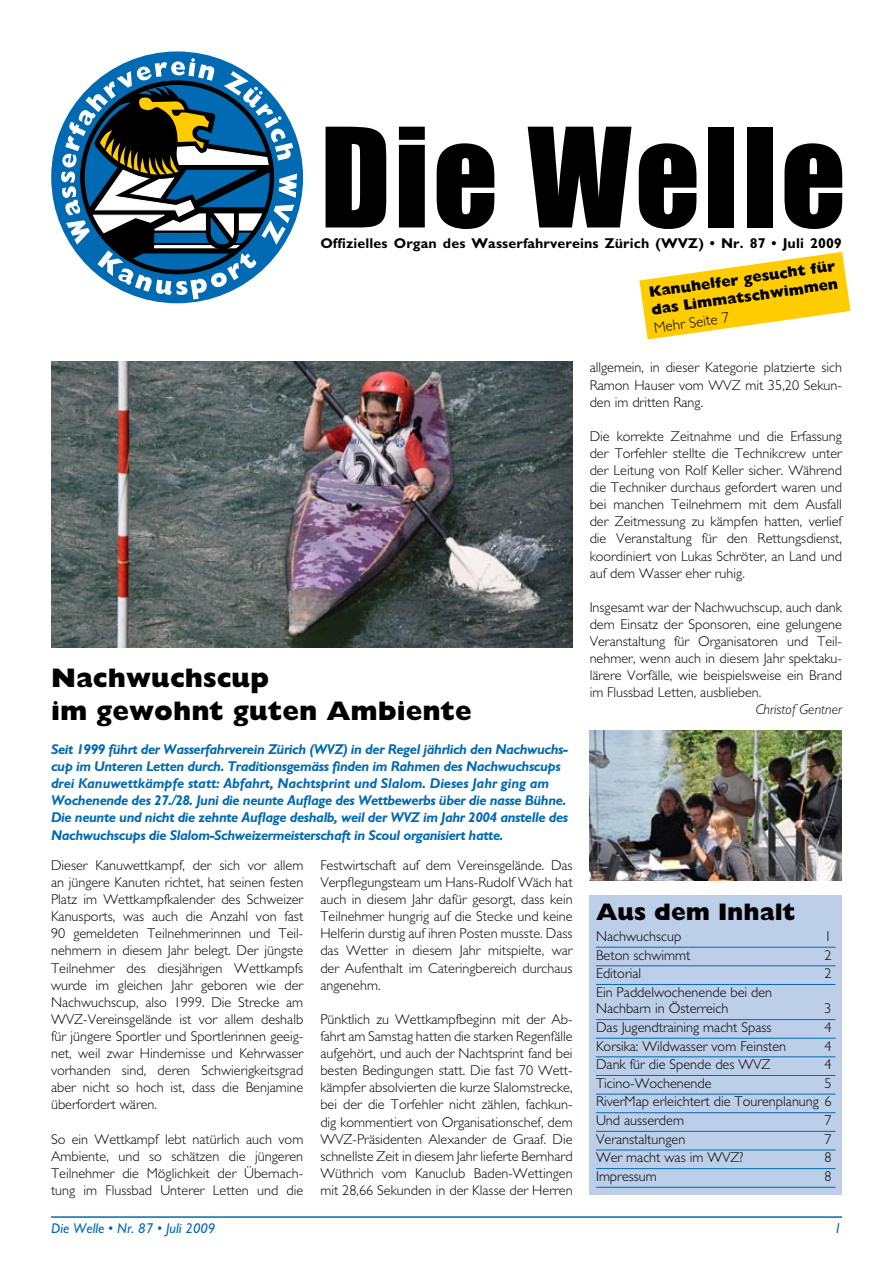
<style>
.page{position:relative;width:893px;height:1263px;background:#fff}
.page>*{position:absolute;margin:0;border:0;box-sizing:border-box;transform-origin:0 0}
.t1{font:127.5px "Impact";letter-spacing:.03em;color:#000}
.t2{font:800 27px/32.4px "M Gill Sans";color:#000}
.t3{font:800 24px "M Gill Sans";color:#000}
.t4{font:800 15px/18px "M Gill Sans";color:#000}
.t5{font:300 15px "M Gill Sans";color:#000}
.t6{font:300 14.25px/17.1px "M Gill Sans";color:#000;text-align:justify}
.t7{font:italic 700 14.25px/17.1px "M Gill Sans";letter-spacing:-.03em;color:#006ab2}
.t8{font:700 14.25px "M Gill Sans";letter-spacing:.01em;color:#000}
.t9{font:italic 14.25px "M Gill Sans";color:#006ab2}
.t10{font:italic 300 14.25px "M Gill Sans";color:#000}
</style>
<div class="page">
<hr style="left:51px;top:1216px;width:791px;height:2px;background:#006ab2">
<svg style="left:639px;top:252px;width:211px;height:87px"></svg>
<div style="left:590px;top:895px;width:252px;height:300px;background:#bccee8"></div>
<hr style="left:596px;top:947px;width:240px;height:1px;background:#006ab2">
<hr style="left:596px;top:965px;width:240px;height:1px;background:#006ab2">
<hr style="left:596px;top:984px;width:240px;height:1px;background:#006ab2">
<hr style="left:596px;top:1019px;width:240px;height:1px;background:#006ab2">
<hr style="left:596px;top:1038px;width:240px;height:1px;background:#006ab2">
<hr style="left:596px;top:1056px;width:240px;height:1px;background:#006ab2">
<hr style="left:596px;top:1075px;width:240px;height:1px;background:#006ab2">
<hr style="left:596px;top:1094px;width:240px;height:1px;background:#006ab2">
<hr style="left:596px;top:1112px;width:240px;height:1px;background:#006ab2">
<hr style="left:596px;top:1131px;width:240px;height:1px;background:#006ab2">
<hr style="left:596px;top:1149px;width:240px;height:1px;background:#006ab2">
<hr style="left:596px;top:1168px;width:240px;height:1px;background:#006ab2">
<hr style="left:596px;top:1187px;width:240px;height:1px;background:#006ab2">
<div style="left:51px;top:51px;width:252px;height:252px;background:#006ab2;border-radius:50%"></div>
<svg style="left:61px;top:58px;width:236px;height:241px"></svg>
<img style="left:51px;top:361px;width:522px;height:287px">
<img style="left:590px;top:730px;width:252px;height:150px">
<h1 class="t1" style="left:320px;top:99px;width:527px">Die Welle</h1>
<p class="t8" style="left:320px;top:235px;width:523px">Offizielles Organ des Wasserfahrvereins Zürich (WVZ) • Nr. 87 • Juli 2009</p>
<h2 class="t2" style="left:51px;top:662px;width:422px">Nachwuchscup<br>im gewohnt guten Ambiente</h2>
<p class="t7" style="left:51px;top:741px;width:519px">Seit 1999 führt der Wasserfahrverein Zürich (WVZ) in der Regel jährlich den Nachwuchs&shy;cup im Unteren Letten durch. Traditionsgemäss finden im Rahmen des Nachwuchscups drei Kanuwettkämpfe statt: Abfahrt, Nachtsprint und Slalom. Dieses Jahr ging am Wochenende des 27./28. Juni die neunte Auflage des Wettbewerbs über die nasse Bühne.<br>Die neunte und nicht die zehnte Auflage deshalb, weil der WVZ im Jahr 2004 anstelle des Nachwuchscups die Slalom-Schweizermeisterschaft in Scoul organisiert hatte.</p>
<p class="t6" style="left:51px;top:857px;width:254px">Dieser Kanuwettkampf, der sich vor allem an jüngere Kanuten richtet, hat seinen festen Platz im Wettkampfkalender des Schweizer Kanusports, was auch die Anzahl von fast 90 gemeldeten Teilnehmerinnen und Teil&shy;nehmern in diesem Jahr belegt. Der jüngste Teilnehmer des diesjährigen Wettkampfs wurde im gleichen Jahr geboren wie der Nachwuchscup, also 1999. Die Strecke am WVZ-Vereinsgelände ist vor allem deshalb für jüngere Sportler und Sportlerinnen geeig&shy;net, weil zwar Hindernisse und Kehrwasser vorhanden sind, deren Schwierigkeitsgrad aber nicht so hoch ist, dass die Benjamine überfordert wären.</p>
<p class="t6" style="left:51px;top:1130px;width:254px">So ein Wettkampf lebt natürlich auch vom Ambiente, und so schätzen die jüngeren Teilnehmer die Möglichkeit der Übernach&shy;tung im Flussbad Unterer Letten und die</p>
<p class="t6" style="left:320px;top:857px;width:254px">Festwirtschaft auf dem Vereinsgelände. Das Verpflegungsteam um Hans-Rudolf Wäch hat auch in diesem Jahr dafür gesorgt, dass kein Teilnehmer hungrig auf die Stecke und keine Helferin durstig auf ihren Posten musste. Dass das Wetter in diesem Jahr mitspielte, war der Aufenthalt im Cateringbereich durchaus angenehm.</p>
<p class="t6" style="left:320px;top:1011px;width:254px">Pünktlich zu Wettkampfbeginn mit der Ab&shy;fahrt am Samstag hatten die starken Regenfälle aufgehört, und auch der Nachtsprint fand bei besten Bedingungen statt. Die fast 70 Wett&shy;kämpfer absolvierten die kurze Slalomstrecke, bei der die Torfehler nicht zählen, fachkun&shy;dig kommentiert von Organisationschef, dem WVZ-Präsidenten Alexander de Graaf. Die schnellste Zeit in diesem Jahr lieferte Bernhard Wüthrich vom Kanuclub Baden-Wettingen mit 28,66 Sekunden in der Klasse der Herren</p>
<p class="t4" style="left:648px;top:283px;width:190px;rotate:-8deg">Kanuhelfer gesucht für das Limmatschwimmen</p>
<p class="t5" style="left:653px;top:319px;width:77px;rotate:-8deg">Mehr Seite 7</p>
<p class="t6" style="left:590px;top:359px;width:254px">allgemein, in dieser Kategorie platzierte sich Ramon Hauser vom WVZ mit 35,20 Sekun&shy;den im dritten Rang.</p>
<p class="t6" style="left:590px;top:428px;width:254px">Die korrekte Zeitnahme und die Erfassung der Torfehler stellte die Technikcrew unter der Leitung von Rolf Keller sicher. Während die Techniker durchaus gefordert waren und bei manchen Teilnehmern mit dem Ausfall der Zeitmessung zu kämpfen hatten, verlief die Veranstaltung für den Rettungsdienst, koordiniert von Lukas Schröter, an Land und auf dem Wasser eher ruhig.</p>
<p class="t6" style="left:590px;top:599px;width:254px">Insgesamt war der Nachwuchscup, auch dank dem Einsatz der Sponsoren, eine gelungene Veranstaltung für Organisatoren und Teil&shy;nehmer, wenn auch in diesem Jahr spektaku&shy;lärere Vorfälle, wie beispielsweise ein Brand im Flussbad Letten, ausblieben.</p>
<p class="t10" style="left:756px;top:702px;width:88px">Christof Gentner</p>
<h3 class="t3" style="left:596px;top:898px;width:201px">Aus dem Inhalt</h3>
<p class="t6" style="left:596px;top:928px;width:87px">Nachwuchscup</p>
<p class="t6" style="left:824px;top:928px;width:9px">1</p>
<p class="t6" style="left:596px;top:946px;width:96px">Beton schwimmt</p>
<p class="t6" style="left:824px;top:946px;width:9px">2</p>
<p class="t6" style="left:596px;top:965px;width:47px">Editorial</p>
<p class="t6" style="left:824px;top:965px;width:9px">2</p>
<p class="t6" style="left:596px;top:984px;width:178px;line-height:16.5px">Ein Paddelwochenende bei den<br>Nachbarn in Österreich</p>
<p class="t6" style="left:824px;top:1000px;width:9px">3</p>
<p class="t6" style="left:596px;top:1019px;width:177px">Das Jugendtraining macht Spass</p>
<p class="t6" style="left:824px;top:1019px;width:9px">4</p>
<p class="t6" style="left:596px;top:1037px;width:192px">Korsika: Wildwasser vom Feinsten</p>
<p class="t6" style="left:824px;top:1037px;width:9px">4</p>
<p class="t6" style="left:596px;top:1056px;width:176px">Dank für die Spende des WVZ</p>
<p class="t6" style="left:824px;top:1056px;width:9px">4</p>
<p class="t6" style="left:596px;top:1074px;width:117px">Ticino-Wochenende</p>
<p class="t6" style="left:596px;top:1074px;width:237px;line-height:18.6px;text-indent:228px">5<br>RiverMap erleichtert die Tourenplanung 6<br>Und ausserdem</p>
<p class="t6" style="left:824px;top:1112px;width:9px">7</p>
<p class="t6" style="left:596px;top:1130px;width:91px">Veranstaltungen</p>
<p class="t6" style="left:824px;top:1130px;width:9px">7</p>
<p class="t6" style="left:596px;top:1149px;width:149px">Wer macht was im WVZ?</p>
<p class="t6" style="left:824px;top:1149px;width:9px">8</p>
<p class="t6" style="left:596px;top:1168px;width:62px">Impressum</p>
<p class="t6" style="left:824px;top:1168px;width:9px">8</p>
<p class="t9" style="left:51px;top:1220px;width:166px">Die Welle • Nr. 87 • Juli 2009</p>
<p class="t9" style="left:834px;top:1220px;width:9px">1</p>
</div>
